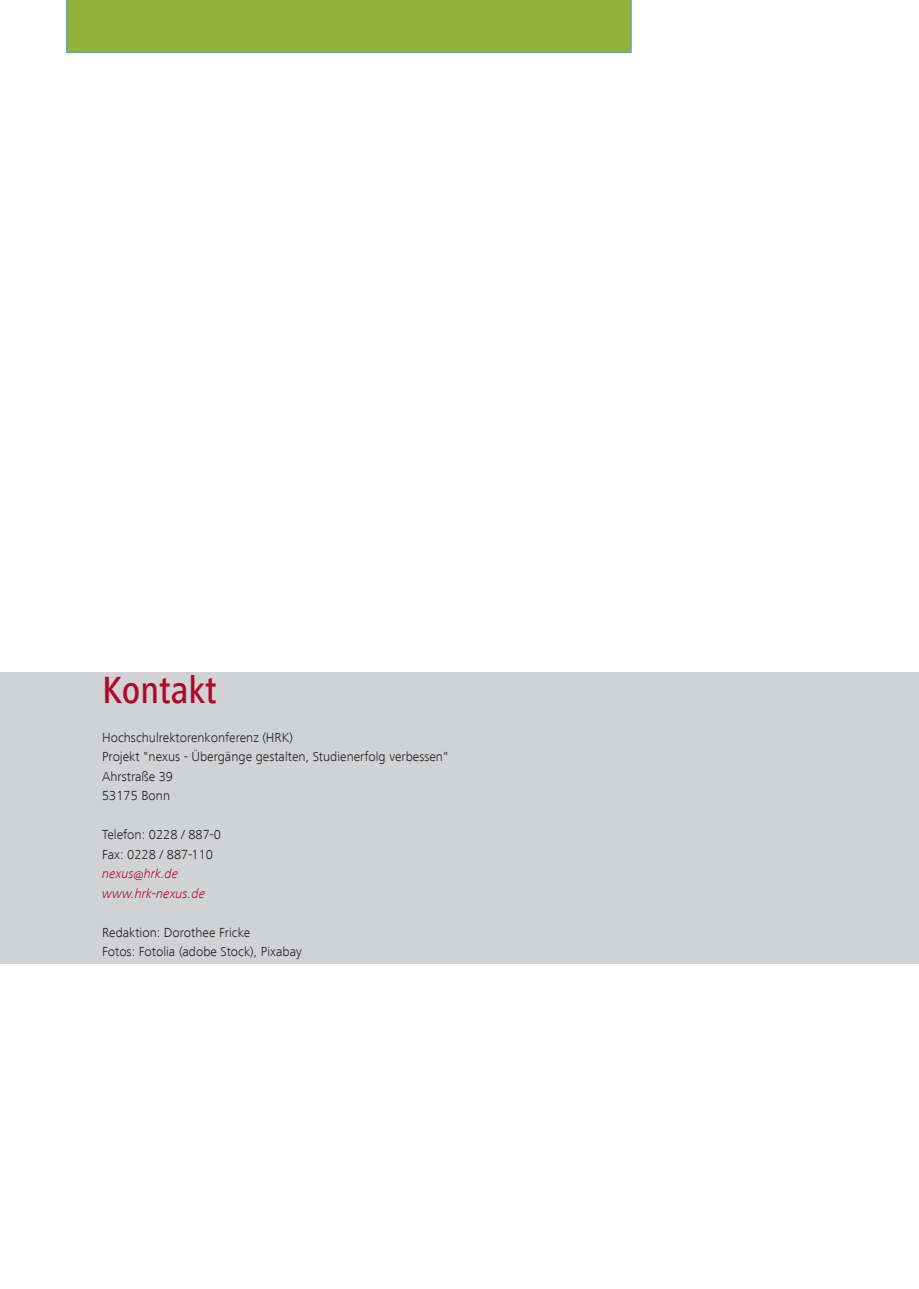
<style>
.page{position:relative;width:919px;height:1289px;background:#fff}
.page>*{position:absolute;margin:0;border:0;box-sizing:border-box;transform-origin:0 0}
.t1{font:500 condensed 39px "Frutiger Next LT";color:#b0072f}
.t2{font:300 13.5px/19.5px "Frutiger Next LT";color:#231f20}
.t3{font:italic 300 13.5px/19.5px "Frutiger Next LT";color:#b0072f}
</style>
<div class="page">
<div style="left:66px;top:0;width:565px;height:53px;background:#94b238"></div>
<div style="left:0;top:672px;width:918px;height:291px;background:#d1d2d4"></div>
<h1 class="t1" style="left:102px;top:668px;width:116px">Kontakt</h1>
<p class="t2" style="left:102px;top:727px;width:348px">Hochschulrektorenkonferenz (HRK)<br>Projekt "nexus - Übergänge gestalten, Studienerfolg verbessen"<br>Ahrstraße 39<br>53175 Bonn</p>
<p class="t2" style="left:102px;top:825px;width:120px">Telefon: 0228 / 887-0<br>Fax: 0228 / 887-110</p>
<p class="t3" style="left:102px;top:864px;width:105px">nexus@hrk.de www.hrk-nexus.de</p>
<p class="t2" style="left:102px;top:922px;width:201px">Redaktion: Dorothee Fricke<br>Fotos: Fotolia (adobe Stock), Pixabay</p>
</div>
